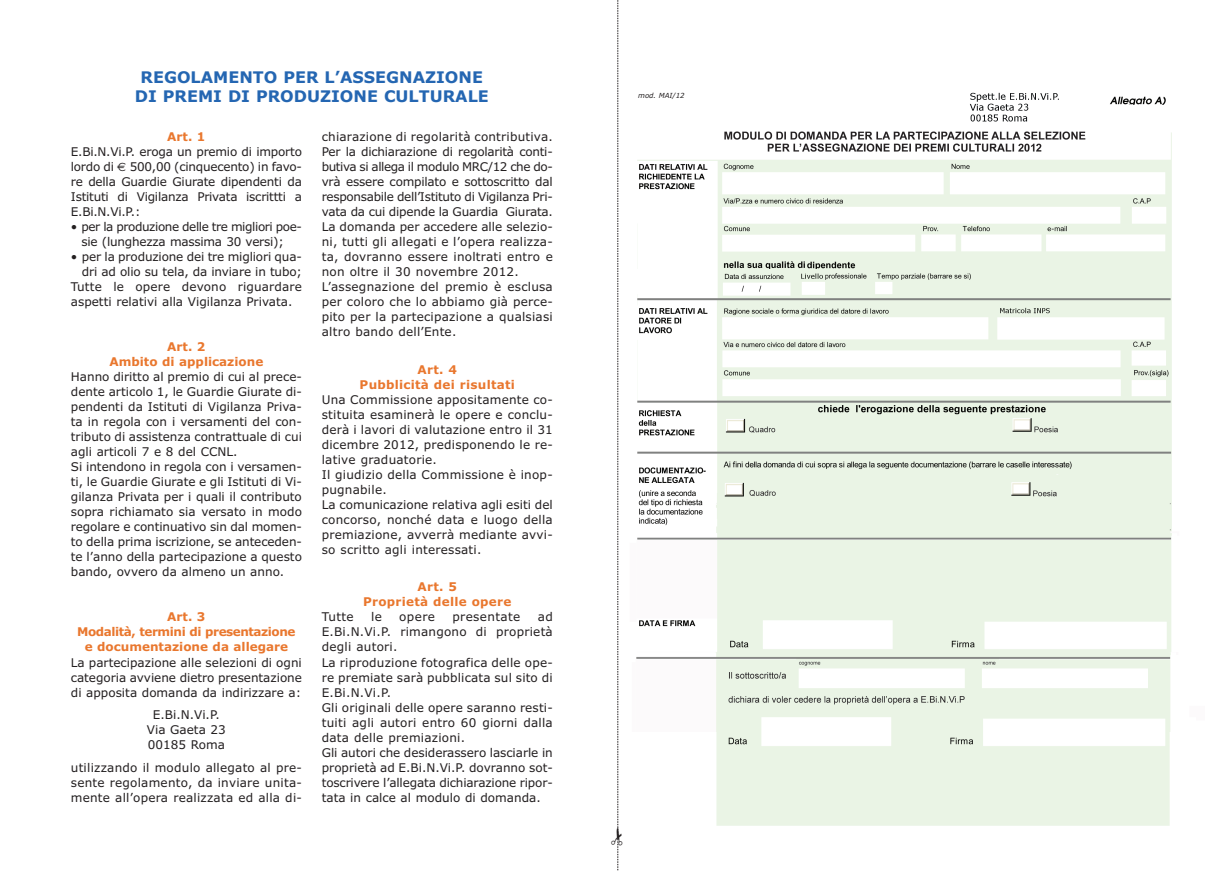
<style>
.page{position:relative;width:1219px;height:871px;background:#fff}
.page>*{position:absolute;margin:0;border:0;box-sizing:border-box;transform-origin:0 0}
.t1{font:700 16px/19.2px "Verdana";color:#2466b2;text-align:center}
.t2{font:12px/15px "Verdana";color:#231f20;text-align:justify}
.t3{font:12px/15px "Verdana";letter-spacing:.02em;color:#231f20}
.t4{font:12px/15px "Verdana";letter-spacing:-.035em;color:#231f20}
.t5{font:700 12px/15px "Verdana";letter-spacing:-.035em;color:#e9772e;text-align:center}
.t6{font:700 12px/15px "Verdana";letter-spacing:.02em;color:#e9772e;text-align:center}
.t7{font:700 12px/15px "Verdana";color:#e9772e;text-align:center}
.t8{font:12px "Verdana";letter-spacing:.03em;color:#231f20}
.t9{font:italic 7px "Verdana";color:#231f20}
.s1{font-family:"Euro Sans"}
</style>
<div class="page">
<img style="left:636px;top:92px;width:536px;height:734px">
<div style="left:638px;top:92px;width:51px;height:16px;background:#fff"></div>
<svg style="left:617px;top:0;width:2px;height:870px;background:#bcbbbb"></svg>
<h1 class="t1" style="left:135px;top:69px;width:355px">REGOLAMENTO PER L’ASSEGNAZIONE<br>DI PREMI DI PRODUZIONE CULTURALE</h1>
<p class="t7" style="left:167px;top:130px;width:40px">Art. 1</p>
<p class="t2" style="left:71px;top:145px;width:233px">E.Bi.N.Vi.P. eroga un premio di importo lordo di <span class="s1">€</span> 500,00 (cinquecento) in favo&shy;re della Guardie Giurate dipendenti da Istituti di Vigilanza Privata iscrittti a E.Bi.N.Vi.P.:</p>
<p class="t4" style="left:81px;top:220px;width:222px;text-indent:-11px">• per la produzione delle tre migliori poe&shy;sie (lunghezza massima 30 versi);</p>
<p class="t2" style="left:71px;top:250px;width:233px">• per la produzione dei tre migliori qua-</p>
<p class="t2" style="left:82px;top:265px;width:222px">dri ad olio su tela, da inviare in tubo;</p>
<p class="t2" style="left:71px;top:280px;width:233px">Tutte le opere devono riguardare</p>
<p class="t2" style="left:71px;top:295px;width:223px">aspetti relativi alla Vigilanza Privata.</p>
<p class="t7" style="left:109px;top:340px;width:155px">Art. 2<br>Ambito di applicazione</p>
<p class="t2" style="left:71px;top:370px;width:233px;text-align:left">Hanno diritto al premio di cui al prece&shy;dente articolo 1, le Guardie Giurate di&shy;pendenti da Istituti di Vigilanza Priva&shy;ta in regola con i versamenti del con&shy;tributo di assistenza contrattuale di cui agli articoli 7 e 8 del CCNL.<br>Si intendono in regola con i versamen&shy;ti, le Guardie Giurate e gli Istituti di Vi&shy;gilanza Privata per i quali il contributo sopra richiamato sia versato in modo regolare e continuativo sin dal momen&shy;to della prima iscrizione, se anteceden&shy;te l’anno della partecipazione a questo bando, ovvero da almeno un anno.</p>
<p class="t5" style="left:77px;top:610px;width:220px">Art. 3<br>Modalità, termini di presentazione e documentazione da allegare</p>
<p class="t2" style="left:71px;top:655px;width:233px">La partecipazione alle selezioni di ogni categoria avviene dietro presentazione di apposita domanda da indirizzare a:</p>
<p class="t2" style="left:147px;top:708px;width:80px;text-align:center">E.Bi.N.Vi.P.<br>Via Gaeta 23<br>00185 Roma</p>
<p class="t2" style="left:71px;top:760px;width:233px">utilizzando il modulo allegato al pre&shy;sente regolamento, da inviare unita&shy;mente all’opera realizzata ed alla di-</p>
<p class="t2" style="left:322px;top:130px;width:233px;text-align:left">chiarazione di regolarità contributiva.<br>Per la dichiarazione di regolarità conti&shy;butiva si allega il modulo MRC/12 che do&shy;vrà essere compilato e sottoscritto dal responsabile dell’Istituto di Vigilanza Pri&shy;vata da cui dipende la Guardia Giurata.<br>La domanda per accedere alle selezio&shy;ni, tutti gli allegati e l’opera realizza&shy;ta, dovranno essere inoltrati entro e non oltre il 30 novembre 2012.<br>L’assegnazione del premio è esclusa per coloro che lo abbiamo già perce&shy;pito per la partecipazione a qualsiasi altro bando dell’Ente.</p>
<p class="t6" style="left:360px;top:363px;width:157px">Art. 4<br>Pubblicità dei risultati</p>
<p class="t3" style="left:322px;top:393px;width:233px">Una Commissione appositamente co&shy;stituita esaminerà le opere e conclu&shy;derà i lavori di valutazione entro il 31 dicembre 2012, predisponendo le re&shy;lative graduatorie.<br>Il giudizio della Commissione è inop&shy;pugnabile.<br>La comunicazione relativa agli esiti del concorso, nonché data e luogo della premiazione, avverrà mediante avvi&shy;so scritto agli interessati.</p>
<p class="t6" style="left:363px;top:580px;width:150px">Art. 5<br>Proprietà delle opere</p>
<p class="t2" style="left:322px;top:610px;width:33px">Tutte</p>
<p class="t2" style="left:371px;top:610px;width:12px">le</p>
<p class="t2" style="left:399px;top:610px;width:37px">opere</p>
<p class="t8" style="left:452px;top:612px;width:70px">presentate</p>
<p class="t2" style="left:322px;top:610px;width:233px;text-align:left;text-indent:216px">ad<br>E.Bi.N.Vi.P. rimangono di proprietà degli autori.<br>La riproduzione fotografica delle ope&shy;re premiate sarà pubblicata sul sito di<br>E.Bi.N.Vi.P.<br>Gli originali delle opere saranno resti&shy;tuiti agli autori entro 60 giorni dalla data delle premiazioni.<br>Gli autori che desiderassero lasciarle in proprietà ad E.Bi.N.Vi.P. dovranno sot&shy;toscrivere l’allegata dichiarazione ripor&shy;tata in calce al modulo di domanda.</p>
<p class="t9" style="left:638px;top:91px;width:48px">mod. MAI/12</p>
</div>
